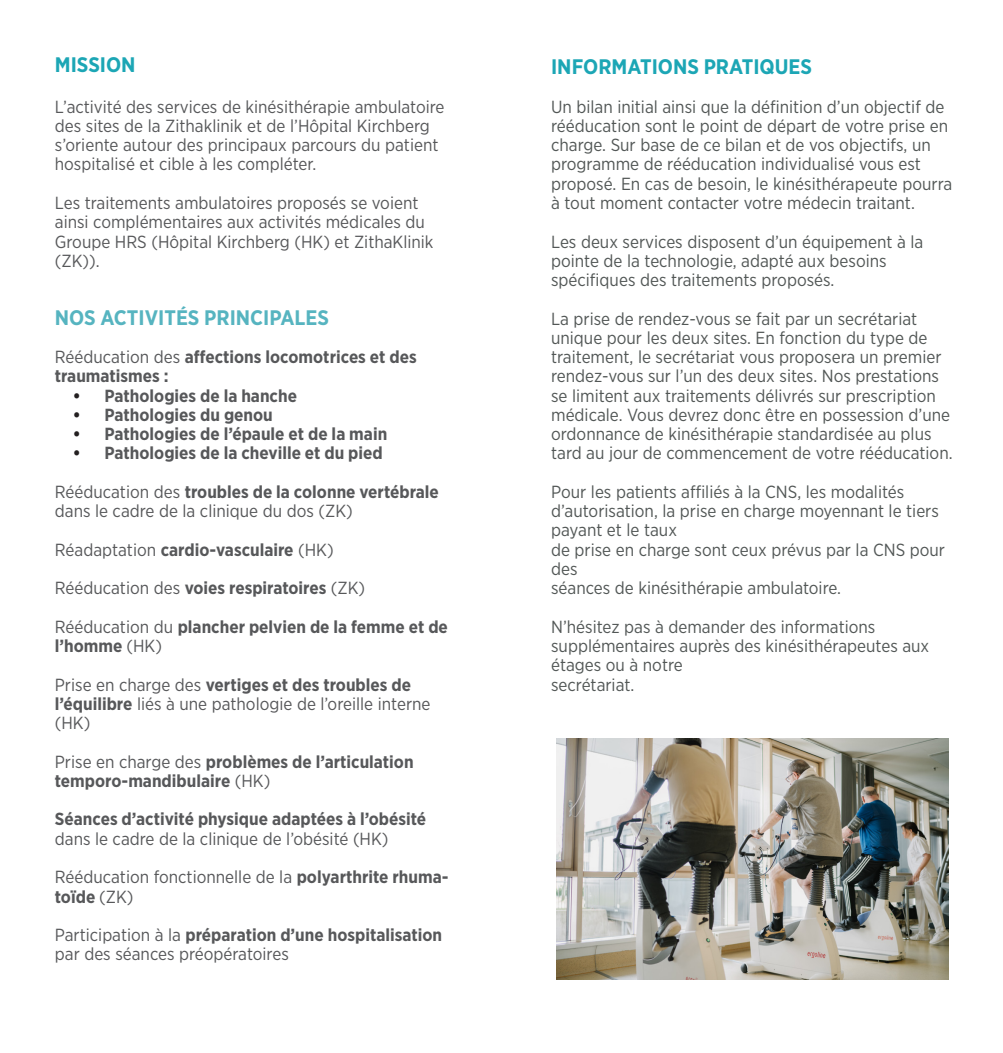
<style>
.page{position:relative;width:1003px;height:1053px;background:#fff}
.page>*{position:absolute;margin:0;border:0;box-sizing:border-box;transform-origin:0 0}
._02_body{font:700 21px "Gotham Narrow";color:#56b4c0}
._01_H2_blau{font:700 21px "Gotham Narrow";color:#1ca6b5}
._01_H2_Pantone205{font:700 21px "Gotham Narrow";color:#1ca6b5}
._02_body-2{font:17.5px/19.2px "Gotham Narrow";color:#525756}
._02_body-3{font:17.5px/19.2px "Gotham Narrow";color:#57585a}
._02_body-4{font:700 17.5px/19.2px "Gotham Narrow";color:#57585a}
.s1{font-weight:400}
.s2{color:#231f20}
.s3{font-weight:700}
</style>
<div class="page">
<img style="left:556px;top:738px;width:392px;height:241px">
<p class="_01_H2_Pantone205" style="left:55px;top:51px;width:82px">MISSION</p>
<p class="_02_body-3" style="left:55px;top:96px;width:391px">L’activité des services de kinésithérapie ambulatoire des sites de la Zithaklinik et de l’Hôpital Kirchberg s’oriente autour des principaux parcours du patient hospitalisé et cible à les compléter.</p>
<p class="_02_body-3" style="left:55px;top:193px;width:380px">Les traitements ambulatoires proposés se voient ainsi complémentaires aux activités médicales du Groupe HRS (Hôpital Kirchberg (HK) et ZithaKlinik (ZK)).</p>
<p class="_02_body" style="left:55px;top:303px;width:276px">NOS ACTIVITÉS PRINCIPALES</p>
<p class="_02_body-4" style="left:55px;top:347px;width:363px"><span class="s1">Rééducation des</span> affections locomotrices et des traumatismes :</p>
<p class="_02_body-4" style="left:73px;top:385px;width:225px"><span class="s2">•</span> Pathologies de la hanche</p>
<p class="_02_body-4" style="left:73px;top:405px;width:201px"><span class="s2">•</span> Pathologies du genou</p>
<p class="_02_body-4" style="left:73px;top:424px;width:316px"><span class="s2">•</span> Pathologies de l’épaule et de la main</p>
<p class="_02_body-4" style="left:73px;top:443px;width:311px"><span class="s2">•</span> Pathologies de la cheville et du pied</p>
<p class="_02_body-3" style="left:55px;top:481px;width:385px">Rééducation des <span class="s3">troubles de la colonne vertébrale </span>dans le cadre de la clinique du dos (ZK)</p>
<p class="_02_body-4" style="left:55px;top:539px;width:280px"><span class="s1">Réadaptation</span> cardio-vasculaire <span class="s1">(HK)</span></p>
<p class="_02_body-3" style="left:55px;top:578px;width:312px">Rééducation des <span class="s3">voies respiratoires</span> (ZK)</p>
<p class="_02_body-4" style="left:55px;top:616px;width:394px"><span class="s1">Rééducation du</span> plancher pelvien de la femme et de l’homme <span class="s1">(HK)</span></p>
<p class="_02_body-3" style="left:55px;top:674px;width:377px">Prise en charge des <span class="s3">vertiges et des troubles de l’équilibre</span> liés à une pathologie de l’oreille interne (HK)</p>
<p class="_02_body-4" style="left:55px;top:751px;width:360px"><span class="s1">Prise en charge des</span> problèmes de l’articulation temporo-mandibulaire <span class="s1">(HK)</span></p>
<p class="_02_body-4" style="left:55px;top:809px;width:373px">Séances d’activité physique adaptées à l’obésité <span class="s1">dans le cadre de la clinique de l’obésité (HK)</span></p>
<p class="_02_body-3" style="left:55px;top:866px;width:395px">Rééducation fonctionnelle de la <span class="s3">polyarthrite rhuma&shy;toïde</span> (ZK)</p>
<p class="_02_body-3" style="left:55px;top:924px;width:389px">Participation à la <span class="s3">préparation d’une hospitalisation </span>par des séances préopératoires</p>
<p class="_01_H2_blau" style="left:551px;top:53px;width:262px">INFORMATIONS PRATIQUES</p>
<p class="_02_body-2" style="left:551px;top:96px;width:403px">Un bilan initial ainsi que la définition d’un objectif de rééducation sont le point de départ de votre prise en charge. Sur base de ce bilan et de vos objectifs, un programme de rééducation individualisé vous est proposé. En cas de besoin, le kinésithérapeute pourra à tout moment contacter votre médecin traitant.</p>
<p class="_02_body-2" style="left:551px;top:231px;width:374px">Les deux services disposent d’un équipement à la pointe de la technologie, adapté aux besoins spécifiques des traitements proposés.</p>
<p class="_02_body-2" style="left:551px;top:308px;width:403px">La prise de rendez-vous se fait par un secrétariat unique pour les deux sites. En fonction du type de traitement, le secrétariat vous proposera un premier rendez-vous sur l’un des deux sites. Nos prestations se limitent aux traitements délivrés sur prescription médicale. Vous devrez donc être en possession d’une ordonnance de kinésithérapie standardisée au plus tard au jour de commencement de votre rééducation.</p>
<p class="_02_body-2" style="left:551px;top:481px;width:389px">Pour les patients affiliés à la CNS, les modalités d’autorisation, la prise en charge moyennant le tiers payant et le taux</p>
<p class="_02_body-2" style="left:551px;top:539px;width:395px">de prise en charge sont ceux prévus par la CNS pour des</p>
<p class="_02_body-2" style="left:551px;top:578px;width:291px">séances de kinésithérapie ambulatoire.</p>
<p class="_02_body-2" style="left:551px;top:616px;width:380px">N’hésitez pas à demander des informations supplémentaires auprès des kinésithérapeutes aux étages ou à notre</p>
<p class="_02_body-2" style="left:551px;top:674px;width:85px">secrétariat.</p>
</div>
